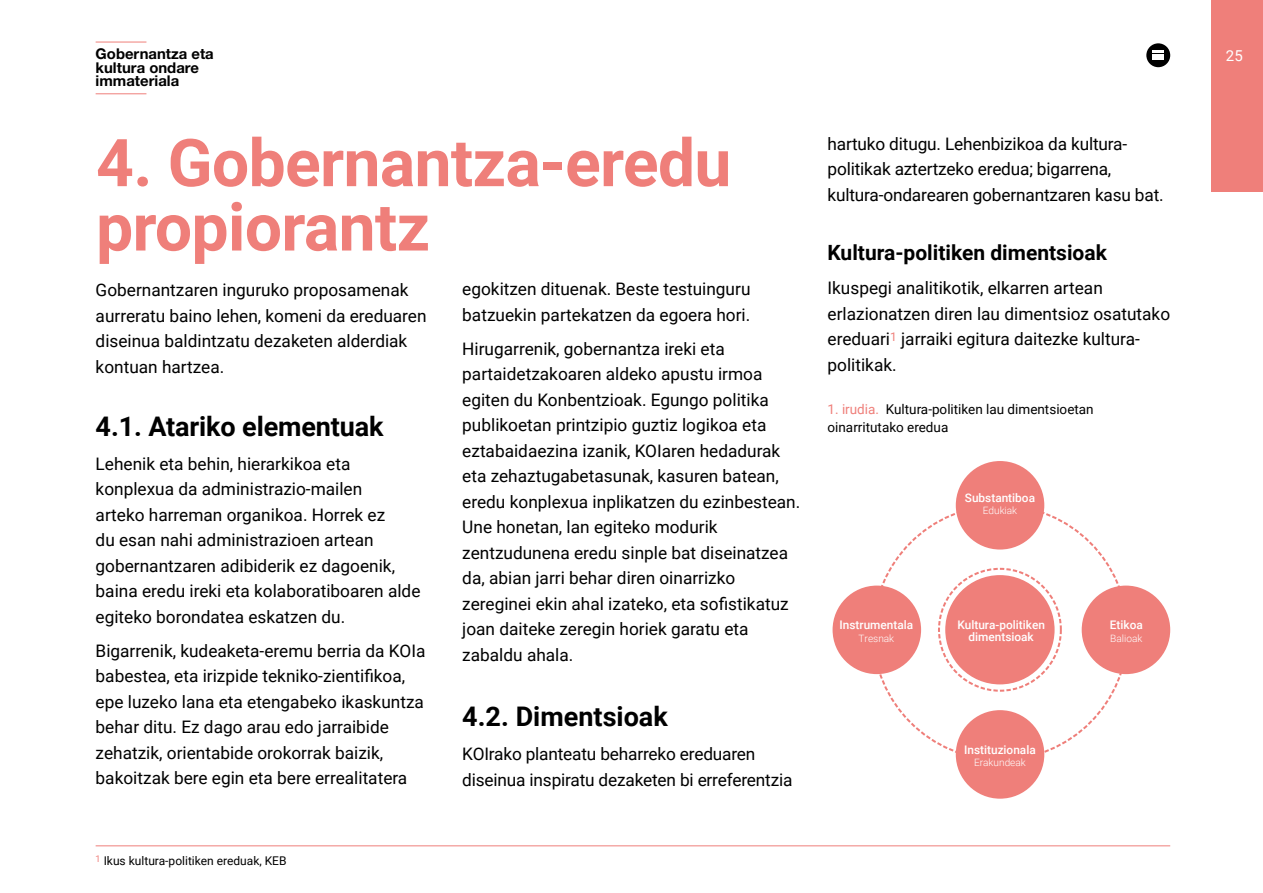
<style>
.page{position:relative;width:1263px;height:893px;background:#fff}
.page>*{position:absolute;margin:0;border:0;box-sizing:border-box;transform-origin:0 0}
.t1{font:700 66px/64.3px "Roboto";letter-spacing:-.01em;color:#ef7f7a}
.t2{font:700 27px "Roboto";letter-spacing:-.005em;color:#000}
.t3{font:700 21px "Roboto";color:#000}
.t4{font:17.25px/25.5px "Roboto";color:#000}
.t5{font:15px "Roboto";color:#fff}
.t6{font:700 14.85px/13.5px "Helvetica Neue";color:#000}
.t7{font:13.5px/18px "Roboto";color:#000}
.t8{font:12px "Roboto";color:#000}
.t9{font:500 11.85px/12.3px "Roboto";color:#fff;text-align:center}
.t10{font:300 10.05px "Roboto";color:#fff}
.s1{color:#ef7f7a}
</style>
<div class="page">
<div style="left:1212px;top:0;width:51px;height:191px;background:#ef7f7a"></div>
<hr style="left:96px;top:42px;width:50px;height:1px;background:#ef7f7a">
<hr style="left:96px;top:93px;width:50px;height:1px;background:#ef7f7a">
<div style="left:1146px;top:43px;width:24px;height:24px;background:#000;border-radius:50%"></div>
<svg style="left:1152px;top:51px;width:12px;height:9px"></svg>
<hr style="left:96px;top:845px;width:1074px;height:1px;background:#ef7f7a">
<div style="left:945px;top:575px;width:109px;height:109px;background:#ef7f7a;border-radius:50%"></div>
<div style="left:956px;top:461px;width:88px;height:89px;background:#ef7f7a;border-radius:50%"></div>
<div style="left:956px;top:710px;width:88px;height:89px;background:#ef7f7a;border-radius:50%"></div>
<div style="left:1082px;top:586px;width:88px;height:88px;background:#ef7f7a;border-radius:50%"></div>
<div style="left:832px;top:586px;width:89px;height:88px;background:#ef7f7a;border-radius:50%"></div>
<div style="left:938px;top:568px;width:124px;height:124px;border:2px dashed #ef7f7a;border-radius:50%"></div>
<p class="t6" style="left:96px;top:47px;width:120px">Gobernantza eta</p>
<p class="t5" style="left:1226px;top:45px;width:18px">25</p>
<p class="t6" style="left:96px;top:60px;width:105px">kultura ondare immateriala</p>
<h1 class="t1" style="left:96px;top:128px;width:637px">4. Gobernantza-eredu propiorantz</h1>
<p class="t4" style="left:462px;top:276px;width:290px">egokitzen dituenak. Beste testuinguru batzuekin partekatzen da egoera hori.</p>
<p class="t4" style="left:462px;top:335px;width:340px">Hirugarrenik, gobernantza ireki eta partaidetzakoaren aldeko apustu irmoa egiten du Konbentzioak. Egungo politika publikoetan printzipio guztiz logikoa eta eztabaidaezina izanik, KOIaren hedadurak eta zehaztugabetasunak, kasuren batean, eredu konplexua inplikatzen du ezinbestean.<br>Une honetan, lan egiteko modurik zentzudunena eredu sinple bat diseinatzea da, abian jarri behar diren oinarrizko zereginei ekin ahal izateko, eta sofistikatuz joan daiteke zeregin horiek garatu eta zabaldu ahala.</p>
<p class="t4" style="left:96px;top:277px;width:332px">Gobernantzaren inguruko proposamenak aurreratu baino lehen, komeni da ereduaren diseinua baldintzatu dezaketen alderdiak kontuan hartzea.</p>
<h2 class="t2" style="left:96px;top:407px;width:289px">4.1. Atariko elementuak</h2>
<p class="t4" style="left:96px;top:450px;width:326px">Lehenik eta behin, hierarkikoa eta konplexua da administrazio-mailen<br>arteko harreman organikoa. Horrek ez<br>du esan nahi administrazioen artean gobernantzaren adibiderik ez dagoenik, baina eredu ireki eta kolaboratiboaren alde egiteko borondatea eskatzen du.</p>
<p class="t4" style="left:96px;top:637px;width:331px">Bigarrenik, kudeaketa-eremu berria da KOIa babestea, eta irizpide tekniko-zientifikoa, epe luzeko lana eta etengabeko ikaskuntza behar ditu. Ez dago arau edo jarraibide zehatzik, orientabide orokorrak baizik, bakoitzak bere egin eta bere errealitatera</p>
<h2 class="t2" style="left:462px;top:698px;width:207px">4.2. Dimentsioak</h2>
<p class="t4" style="left:462px;top:741px;width:332px">KOIrako planteatu beharreko ereduaren diseinua inspiratu dezaketen bi erreferentzia</p>
<p class="t8" style="left:96px;top:852px;width:192px"><sup>1</sup> Ikus kultura-politiken ereduak, KEB</p>
<p class="t4" style="left:827px;top:130px;width:338px">hartuko ditugu. Lehenbizikoa da kultura&shy;politikak aztertzeko eredua; bigarrena, kultura-ondarearen gobernantzaren kasu bat.</p>
<p class="t3" style="left:827px;top:238px;width:281px">Kultura-politiken dimentsioak</p>
<p class="t4" style="left:827px;top:275px;width:344px">Ikuspegi analitikotik, elkarren artean erlazionatzen diren lau dimentsioz osatutako ereduari<sup>1</sup> jarraiki egitura daitezke kultura&shy;politikak.</p>
<p class="t7" style="left:827px;top:400px;width:268px"><span class="s1">1. irudia.</span> Kultura-politiken lau dimentsioetan oinarritutako eredua</p>
<p class="t9" style="left:839px;top:618px;width:75px">Instrumentala</p>
<p class="t10" style="left:858px;top:631px;width:37px">Tresnak</p>
<p class="t9" style="left:965px;top:491px;width:72px">Substantiboa</p>
<p class="t10" style="left:983px;top:504px;width:36px">Edukiak</p>
<p class="t9" style="left:957px;top:618px;width:89px">Kultura-politiken dimentsioak</p>
<p class="t9" style="left:964px;top:743px;width:73px">Instituzionala</p>
<p class="t10" style="left:974px;top:755px;width:53px">Erakundeak</p>
<p class="t9" style="left:1110px;top:618px;width:34px">Etikoa</p>
<p class="t10" style="left:1110px;top:631px;width:34px">Balioak</p>
</div>
